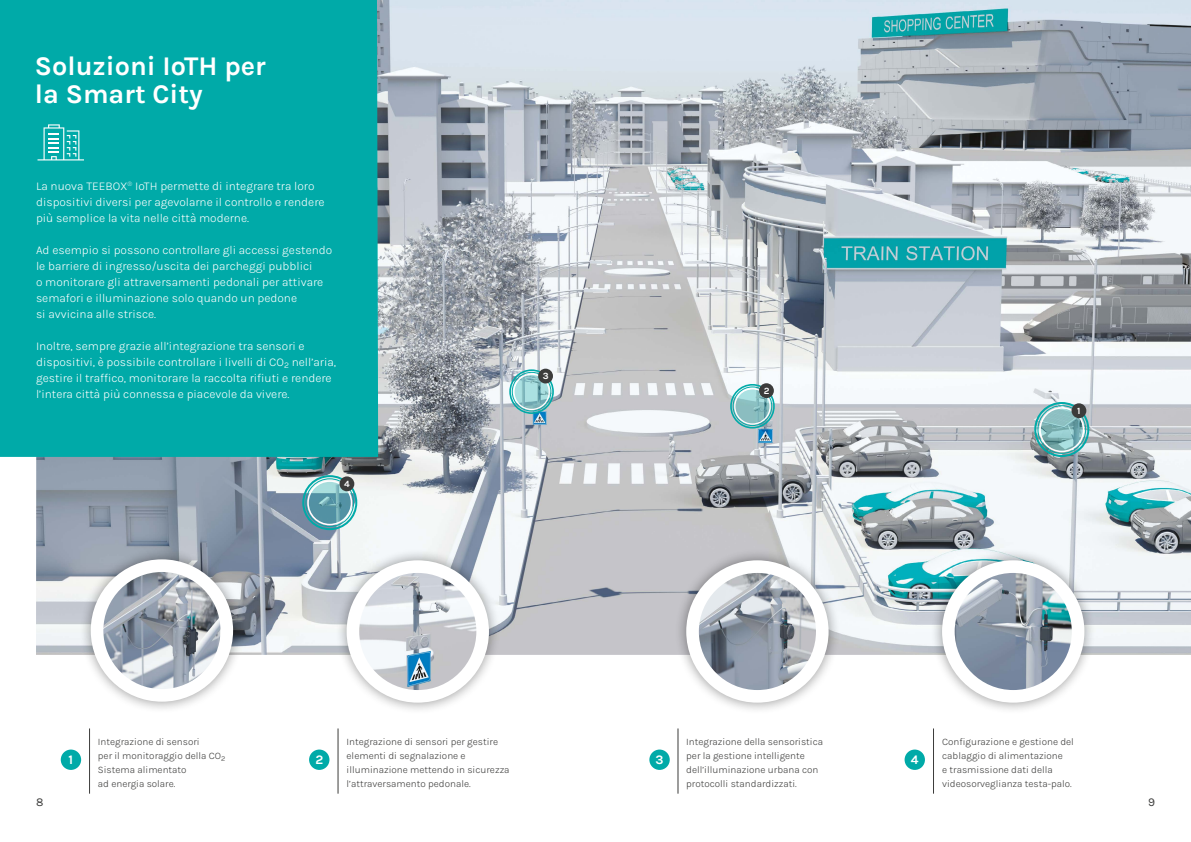
<style>
.page{position:relative;width:1191px;height:842px;background:#fff}
.page>*{position:absolute;margin:0;border:0;box-sizing:border-box;transform-origin:0 0}
.t1{font:700 27px/28px "Karla";color:#fff}
.t2{font:700 13px "Karla";color:#fff}
.t3{font:300 12px/16px "Karla";color:#fff}
.t4{font:12px "Karla";color:#3c3c3b}
.t5{font:300 10px/14px "Karla";color:#3c3c3b}
.t6{font:700 9.5px "Karla";color:#fff}
</style>
<div class="page">
<img style="left:36px;top:0;width:1155px;height:655px">
<div style="left:0;top:0;width:378px;height:457px;background:#00aaa8"></div>
<svg style="left:38px;top:124px;width:46px;height:36px;background:#38bcba"></svg>
<div style="left:674px;top:549px;width:166px;height:165px;background:#000;opacity:.4"></div>
<div style="left:686px;top:560px;width:142px;height:143px;background:#fff;border-radius:50%"></div>
<img style="left:699px;top:573px;width:117px;height:117px;border-radius:59px">
<div style="left:930px;top:549px;width:166px;height:165px;background:#000;opacity:.4"></div>
<div style="left:942px;top:560px;width:142px;height:143px;background:#fff;border-radius:50%"></div>
<img style="left:954px;top:573px;width:117px;height:117px;border-radius:59px">
<div style="left:335px;top:549px;width:165px;height:165px;background:#000;opacity:.4"></div>
<div style="left:346px;top:560px;width:143px;height:143px;background:#fff;border-radius:50%"></div>
<img style="left:359px;top:573px;width:117px;height:117px;border-radius:59px">
<div style="left:79px;top:548px;width:166px;height:165px;background:#000;opacity:.4"></div>
<div style="left:91px;top:559px;width:142px;height:143px;background:#fff;border-radius:50%"></div>
<img style="left:103px;top:572px;width:117px;height:117px;border-radius:59px">
<div style="left:61px;top:749px;width:20px;height:21px;background:#00aaa8;border-radius:50%"></div>
<div style="left:309px;top:749px;width:20px;height:21px;background:#00aaa8;border-radius:50%"></div>
<div style="left:649px;top:749px;width:20px;height:21px;background:#00aaa8;border-radius:50%"></div>
<div style="left:904px;top:749px;width:21px;height:21px;background:#00aaa8;border-radius:50%"></div>
<svg style="left:308px;top:481px;width:44px;height:43px"></svg>
<svg style="left:1040px;top:408px;width:44px;height:44px"></svg>
<svg style="left:514px;top:374px;width:35px;height:36px"></svg>
<svg style="left:734px;top:389px;width:36px;height:36px"></svg>
<div style="left:1039px;top:407px;width:45px;height:45px;border:2px solid #fff;border-radius:50%"></div>
<div style="left:307px;top:480px;width:45px;height:45px;border:2px solid #fff;border-radius:50%"></div>
<div style="left:1034px;top:402px;width:55px;height:55px;border:2px solid #00aaa8;border-radius:50%"></div>
<div style="left:1037px;top:405px;width:49px;height:49px;border:1px solid #00aaa8;border-radius:50%"></div>
<div style="left:302px;top:475px;width:55px;height:55px;border:2px solid #00aaa8;border-radius:50%"></div>
<div style="left:305px;top:478px;width:49px;height:49px;border:1px solid #00aaa8;border-radius:50%"></div>
<div style="left:734px;top:388px;width:36px;height:37px;border:1px solid #fff;border-radius:50%"></div>
<div style="left:730px;top:384px;width:44px;height:44px;border:2px solid #00aaa8;border-radius:50%"></div>
<div style="left:733px;top:387px;width:39px;height:39px;border:1px solid #00aaa8;border-radius:50%"></div>
<div style="left:513px;top:374px;width:37px;height:36px;border:1px solid #fff;border-radius:50%"></div>
<div style="left:509px;top:369px;width:45px;height:45px;border:2px solid #00aaa8;border-radius:50%"></div>
<div style="left:512px;top:372px;width:39px;height:39px;border:1px solid #00aaa8;border-radius:50%"></div>
<div style="left:1071px;top:403px;width:15px;height:15px;background:#3c3c3b;border-radius:50%"></div>
<div style="left:339px;top:476px;width:15px;height:15px;background:#3c3c3b;border-radius:50%"></div>
<div style="left:759px;top:383px;width:15px;height:15px;background:#3c3c3b;border-radius:50%"></div>
<div style="left:538px;top:369px;width:15px;height:14px;background:#3c3c3b;border-radius:50%"></div>
<hr style="left:89px;top:728px;width:1px;height:66px;background:#3c3c3b">
<hr style="left:338px;top:728px;width:1px;height:66px;background:#3c3c3b">
<hr style="left:677px;top:728px;width:1px;height:66px;background:#3c3c3b">
<hr style="left:933px;top:728px;width:1px;height:66px;background:#3c3c3b">
<h1 class="t1" style="left:35px;top:51px;width:232px">Soluzioni IoTH per la Smart City</h1>
<p class="t3" style="left:36px;top:177px;width:290px">La nuova TEEBOX<sup>®</sup> IoTH permette di integrare tra loro dispositivi diversi per agevolarne il controllo e rendere più semplice la vita nelle città moderne.</p>
<p class="t3" style="left:36px;top:241px;width:298px">Ad esempio si possono controllare gli accessi gestendo le barriere di ingresso/uscita dei parcheggi pubblici<br>o monitorare gli attraversamenti pedonali per attivare semafori e illuminazione solo quando un pedone<br>si avvicina alle strisce.</p>
<p class="t3" style="left:36px;top:337px;width:302px">Inoltre, sempre grazie all’integrazione tra sensori e dispositivi, è possibile controllare i livelli di CO<sub>2</sub> nell’aria, gestire il traffico, monitorare la raccolta rifiuti e rendere l’intera città più connessa e piacevole da vivere.</p>
<p class="t6" style="left:344px;top:478px;width:7px">4</p>
<p class="t6" style="left:543px;top:370px;width:7px">3</p>
<p class="t6" style="left:763px;top:385px;width:7px">2</p>
<p class="t6" style="left:1077px;top:405px;width:5px">1</p>
<p class="t4" style="left:36px;top:794px;width:9px">8</p>
<p class="t5" style="left:346px;top:734px;width:164px">Integrazione di sensori per gestire elementi di segnalazione e illuminazione mettendo in sicurezza l’attraversamento pedonale.</p>
<p class="t5" style="left:686px;top:734px;width:138px">Integrazione della sensoristica per la gestione intelligente dell’illuminazione urbana con protocolli standardizzati.</p>
<p class="t5" style="left:942px;top:734px;width:133px">Configurazione e gestione del cablaggio di alimentazione<br>e trasmissione dati della videosorveglianza testa-palo.</p>
<p class="t5" style="left:98px;top:734px;width:129px">Integrazione di sensori<br>per il monitoraggio della CO<sub>2<br></sub>Sistema alimentato<br>ad energia solare.</p>
<p class="t2" style="left:69px;top:751px;width:6px">1</p>
<p class="t2" style="left:315px;top:751px;width:9px">2</p>
<p class="t2" style="left:655px;top:751px;width:10px">3</p>
<p class="t2" style="left:911px;top:751px;width:9px">4</p>
<p class="t4" style="left:1148px;top:794px;width:8px">9</p>
</div>
